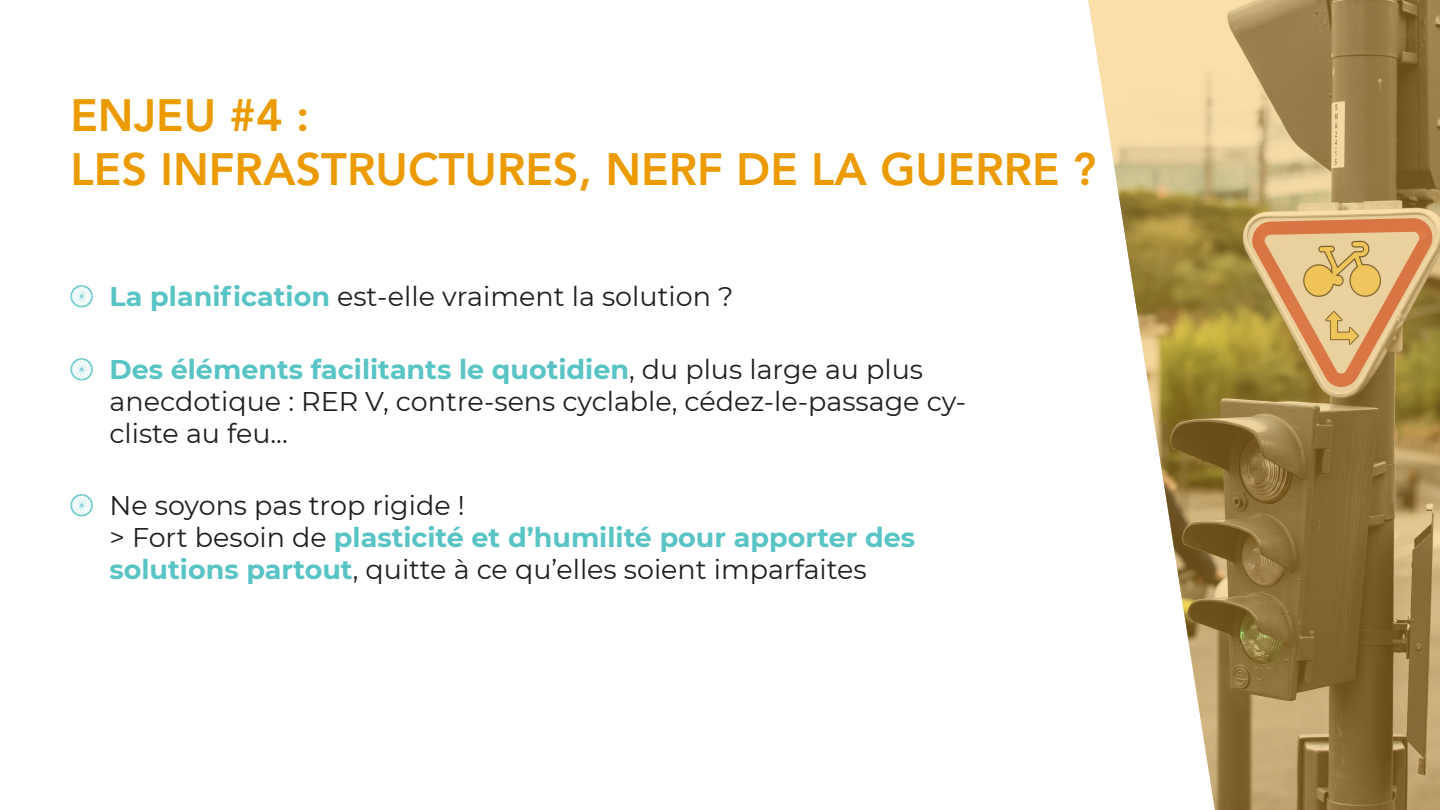
<style>
.page{position:relative;width:1440px;height:810px;background:#fff}
.page>*{position:absolute;margin:0;border:0;box-sizing:border-box;transform-origin:0 0}
.t1{font:800 45px "Avenir LT Std";color:#eb9b00}
.t2{font:27px/32.4px "Montserrat";color:#231f20}
.t3{font:700 27px/32.4px "Montserrat";color:#59c4c5}
.s1{font-weight:700;color:#59c4c5}
.s2{font-weight:400;color:#231f20}
</style>
<div class="page">
<svg style="left:70px;top:494px;width:23px;height:22px"></svg>
<svg style="left:70px;top:358px;width:23px;height:23px"></svg>
<svg style="left:1088px;top:0;width:352px;height:810px"></svg>
<svg style="left:70px;top:285px;width:23px;height:23px"></svg>
<p class="t1" style="left:70px;top:89px;width:241px">ENJEU #4 :</p>
<p class="t1" style="left:70px;top:143px;width:1027px">LES INFRASTRUCTURES, NERF DE LA GUERRE ?</p>
<p class="t2" style="left:110px;top:279px;width:625px"><span class="s1">La planification</span> est-elle vraiment la solution ?</p>
<p class="t2" style="left:110px;top:352px;width:858px"><span class="s1">Des éléments facilitants le quotidien</span>, du plus large au plus anecdotique : RER V, contre-sens cyclable, cédez-le-passage cy&shy;cliste au feu...</p>
<p class="t2" style="left:110px;top:488px;width:357px">Ne soyons pas trop rigide !</p>
<p class="t3" style="left:110px;top:520px;width:807px"><span class="s2">&gt; Fort besoin de</span> plasticité et d’humilité pour apporter des solutions partout<span class="s2">, quitte à ce qu’elles soient imparfaites</span></p>
</div>
